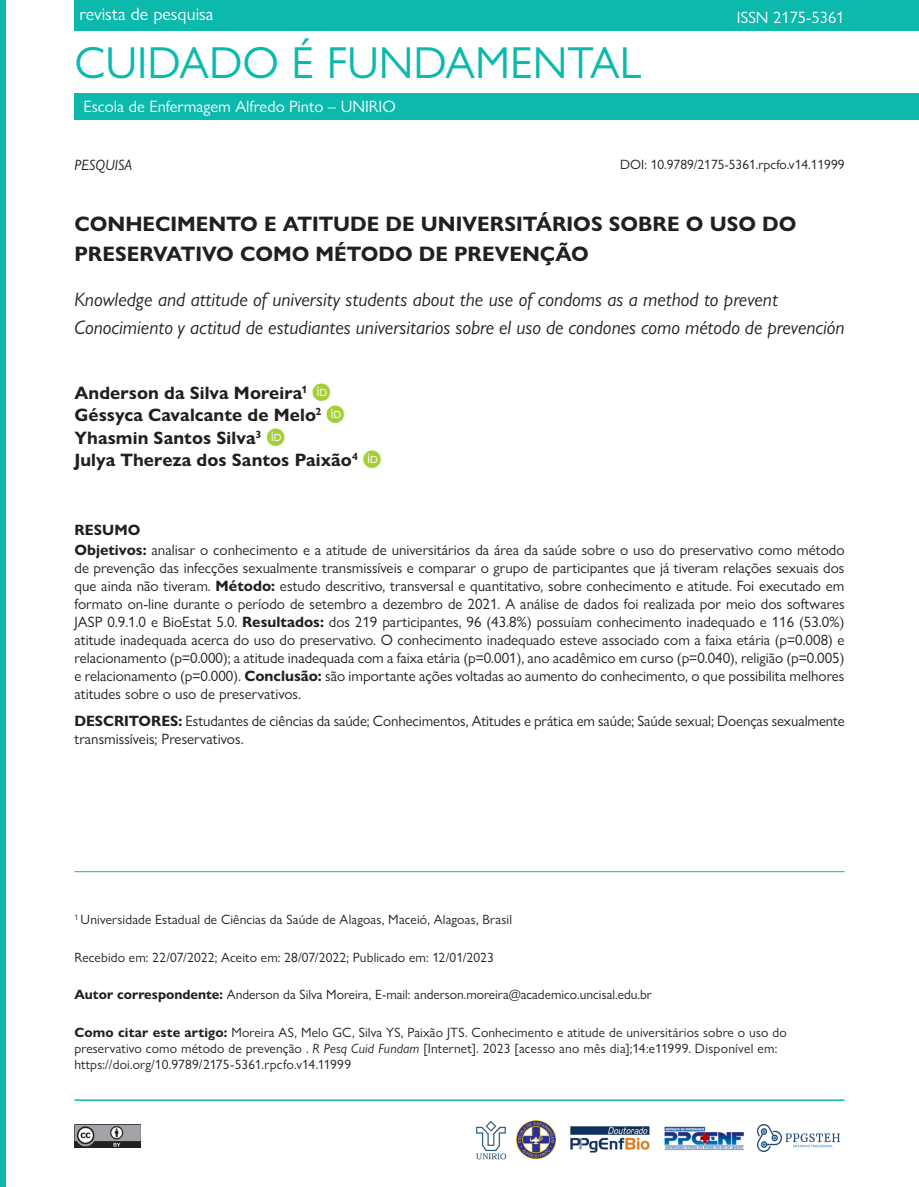
<style>
.page{position:relative;width:919px;height:1187px;background:#fff}
.page>*{position:absolute;margin:0;border:0;box-sizing:border-box;transform-origin:0 0}
.t1{font:45px "Gill Sans Nova";color:#0bb9ad}
.Título{font:700 21px/30px "Gill Sans Nova";color:#231f20}
.Títulos-traduzidos{font:italic 19.5px "Gill Sans Nova";color:#231f20}
.AUTORES{font:700 18px/22.5px "Gill Sans Nova";letter-spacing:.005em;color:#231f20}
.t2{font:18px "Gill Sans Nova";color:#fff}
.t3{font:16.5px "Gill Sans Nova";color:#fff}
.ABSTRACT2{font:15px/18px "Gill Sans Nova";color:#231f20;text-align:justify}
.KEY_WORDS1{font:15px/18px "Gill Sans Nova";letter-spacing:-.005em;color:#231f20}
.t4{font:italic 15px "Gill Sans Nova";color:#231f20}
.ABSTRACT_1{font:700 15px "Gill Sans Nova";color:#231f20}
.CORRESPONDENTE-citar{font:13.5px/16.2px "Gill Sans Nova";letter-spacing:.01em;color:#231f20}
.AFILIACOES{font:13.5px "Gill Sans Nova";letter-spacing:.01em;color:#231f20}
.DATAS{font:13.5px "Gill Sans Nova";letter-spacing:.01em;color:#231f20}
.s1{font-weight:700}
.s2{font-style:italic}
</style>
<div class="page">
<div style="left:74px;top:0;width:844px;height:31px;background:#0bb9ad"></div>
<div style="left:74px;top:93px;width:844px;height:27px;background:#0bb9ad"></div>
<div style="left:0;top:0;width:5px;height:1186px;background:#0bb9ad"></div>
<img style="left:74px;top:1124px;width:66px;height:23px">
<hr style="left:74px;top:1099px;width:770px;height:1px;background:#0bb9ad">
<img style="left:476px;top:1121px;width:31px;height:39px">
<img style="left:570px;top:1126px;width:80px;height:27px">
<img style="left:664px;top:1126px;width:80px;height:25px">
<img style="left:516px;top:1120px;width:39px;height:38px">
<img style="left:757px;top:1124px;width:82px;height:27px">
<hr style="left:74px;top:871px;width:770px;height:1px;background:#0bb9ad">
<p class="t2" style="left:79px;top:3px;width:135px">revista de pesquisa</p>
<h1 class="t1" style="left:74px;top:35px;width:568px">CUIDADO É FUNDAMENTAL</h1>
<p class="t3" style="left:84px;top:97px;width:313px">Escola de Enfermagem Alfredo Pinto – UNIRIO</p>
<p class="t3" style="left:736px;top:7px;width:109px">ISSN 2175-5361</p>
<p class="t4" style="left:74px;top:156px;width:59px">PESQUISA</p>
<p class="CORRESPONDENTE-citar" style="left:620px;top:156px;width:226px">DOI: 10.9789/2175-5361.rpcfo.v14.11999</p>
<p class="Título" style="left:74px;top:209px;width:723px">CONHECIMENTO E ATITUDE DE UNIVERSITÁRIOS SOBRE O USO DO<br>PRESERVATIVO COMO MÉTODO DE PREVENÇÃO</p>
<p class="Títulos-traduzidos" style="left:74px;top:287px;width:705px">Knowledge and attitude of university students about the use of condoms as a method to prevent</p>
<p class="Títulos-traduzidos" style="left:74px;top:315px;width:771px">Conocimiento y actitud de estudiantes universitarios sobre el uso de condones como método de prevención</p>
<p class="AUTORES" style="left:74px;top:381px;width:285px">Anderson da Silva Moreira<sup>1<br></sup>Géssyca Cavalcante de Melo<sup>2<br></sup>Yhasmin Santos Silva<sup>3<br></sup>Julya Thereza dos Santos Paixão<sup>4</sup></p>
<p class="ABSTRACT_1" style="left:74px;top:521px;width:67px">RESUMO</p>
<p class="ABSTRACT2" style="left:74px;top:541px;width:771px"><span class="s1">Objetivos:</span> analisar o conhecimento e a atitude de universitários da área da saúde sobre o uso do preservativo como método de prevenção das infecções sexualmente transmissíveis e comparar o grupo de participantes que já tiveram relações sexuais dos que ainda não tiveram. <span class="s1">Método:</span> estudo descritivo, transversal e quantitativo, sobre conhecimento e atitude. Foi executado em formato on-line durante o período de setembro a dezembro de 2021. A análise de dados foi realizada por meio dos softwares JASP 0.9.1.0 e BioEstat 5.0. <span class="s1">Resultados:</span> dos 219 participantes, 96 (43.8%) possuíam conhecimento inadequado e 116 (53.0%) atitude inadequada acerca do uso do preservativo. O conhecimento inadequado esteve associado com a faixa etária (p=0.008) e relacionamento (p=0.000); a atitude inadequada com a faixa etária (p=0.001), ano acadêmico em curso (p=0.040), religião (p=0.005) e relacionamento (p=0.000). <span class="s1">Conclusão:</span> são importante ações voltadas ao aumento do conhecimento, o que possibilita melhores atitudes sobre o uso de preservativos.</p>
<p class="KEY_WORDS1" style="left:74px;top:711px;width:772px"><span class="s1">DESCRITORES:</span> Estudantes de ciências da saúde; Conhecimentos, Atitudes e prática em saúde; Saúde sexual; Doenças sexualmente transmissíveis; Preservativos.</p>
<p class="AFILIACOES" style="left:74px;top:911px;width:439px"><sup>1</sup> Universidade Estadual de Ciências da Saúde de Alagoas, Maceió, Alagoas, Brasil</p>
<p class="DATAS" style="left:74px;top:948px;width:421px">Recebido em: 22/07/2022; Aceito em: 28/07/2022; Publicado em: 12/01/2023</p>
<p class="CORRESPONDENTE-citar" style="left:74px;top:986px;width:579px"><span class="s1">Autor correspondente:</span> Anderson da Silva Moreira, E-mail: anderson.moreira@academico.uncisal.edu.br</p>
<p class="CORRESPONDENTE-citar" style="left:74px;top:1023px;width:713px"><span class="s1">Como citar este artigo:</span> Moreira AS, Melo GC, Silva YS, Paixão JTS. Conhecimento e atitude de universitários sobre o uso do preservativo como método de prevenção . <span class="s2">R Pesq Cuid Fundam</span> [Internet]. 2023 [acesso ano mês dia];14:e11999. Disponível em: https://doi.org/10.9789/2175-5361.rpcfo.v14.11999</p>
</div>
